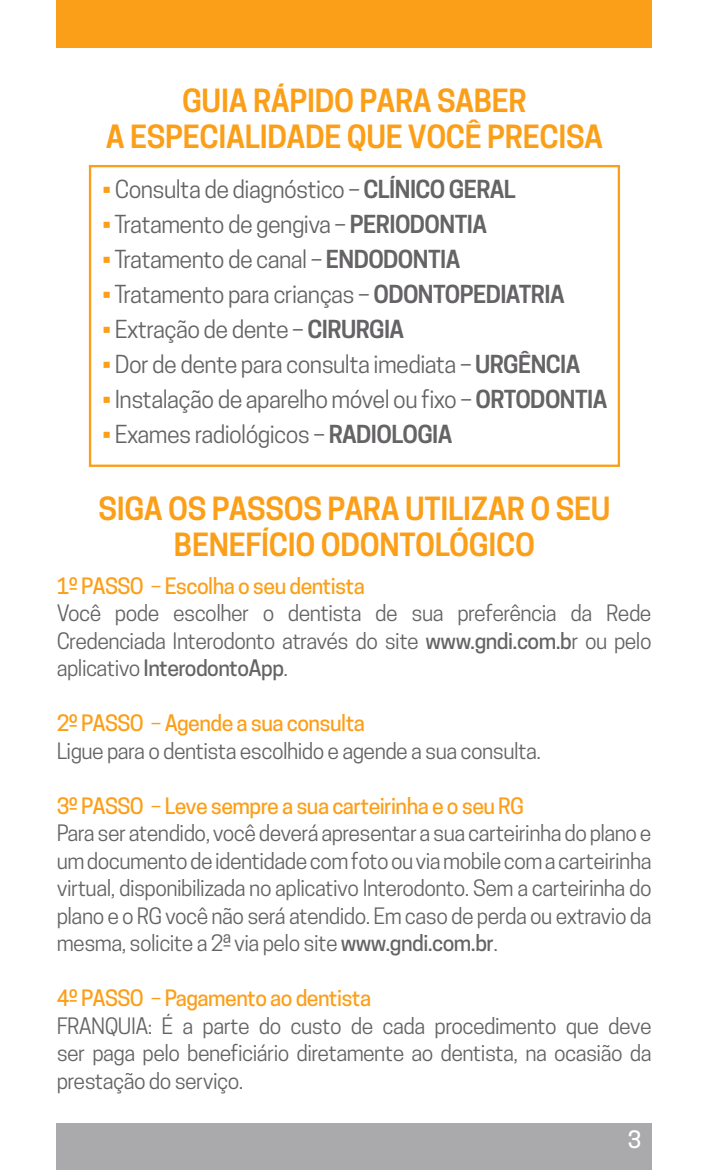
<style>
.page{position:relative;width:709px;height:1170px;background:#fff}
.page>*{position:absolute;margin:0;border:0;box-sizing:border-box;transform-origin:0 0}
.t1{font:600 30px/36px "Cooper Hewitt";letter-spacing:-.01em;color:#fc9f18;text-align:center}
.t2{font:23.25px "Cooper Hewitt";letter-spacing:-.025em;color:#656365}
.t3{font:500 22.5px "Cooper Hewitt";color:#fff}
.t4{font:21.25px/27.5px "Cooper Hewitt";letter-spacing:-.025em;color:#656365}
.s1{color:#fc9f18}
.s2{font-weight:600}
.s3{font-weight:500;color:#fc9f18}
.s4{font-weight:500}
</style>
<div class="page">
<div style="left:57px;top:0;width:595px;height:48px;background:#fc9f18"></div>
<div style="left:57px;top:1123px;width:595px;height:46px;background:#aaaaac"></div>
<div style="left:89px;top:165px;width:531px;height:302px;border:2px solid #fc9f18"></div>
<h1 class="t1" style="left:106px;top:83px;width:499px">GUIA RÁPIDO PARA SABER<br>A ESPECIALIDADE QUE VOCÊ PRECISA</h1>
<p class="t2" style="left:102px;top:175px;width:415px"><span class="s1">•</span> Consulta de diagnóstico – <span class="s2">CLÍNICO GERAL</span></p>
<p class="t2" style="left:102px;top:210px;width:386px"><span class="s1">•</span> Tratamento de gengiva – <span class="s2">PERIODONTIA</span></p>
<p class="t2" style="left:102px;top:245px;width:360px"><span class="s1">•</span> Tratamento de canal – <span class="s2">ENDODONTIA</span></p>
<p class="t2" style="left:102px;top:280px;width:464px"><span class="s1">•</span> Tratamento para crianças – <span class="s2">ODONTOPEDIATRIA</span></p>
<p class="t2" style="left:102px;top:315px;width:304px"><span class="s1">•</span> Extração de dente – <span class="s2">CIRURGIA</span></p>
<p class="t2" style="left:102px;top:350px;width:480px"><span class="s1">•</span> Dor de dente para consulta imediata – <span class="s2">URGÊNCIA</span></p>
<p class="t2" style="left:102px;top:385px;width:507px"><span class="s1">•</span> Instalação de aparelho móvel ou fixo – <span class="s2">ORTODONTIA</span></p>
<p class="t2" style="left:102px;top:420px;width:352px"><span class="s1">•</span> Exames radiológicos – <span class="s2">RADIOLOGIA</span></p>
<h1 class="t1" style="left:98px;top:490px;width:513px">SIGA OS PASSOS PARA UTILIZAR O SEU<br>BENEFÍCIO ODONTOLÓGICO</h1>
<p class="t4" style="left:57px;top:571px;width:596px"><span class="s3">1º PASSO</span> <span class="s1">–</span> <span class="s3">Escolha o seu dentista<br></span>Você pode escolher o dentista de sua preferência da Rede Credenciada Interodonto através do site <span class="s4">www.gndi.com.b</span>r ou pelo aplicativo <span class="s4">InterodontoApp</span>.</p>
<p class="t4" style="left:57px;top:709px;width:486px"><span class="s3">2º PASSO</span> <span class="s1">–</span> <span class="s3">Agende a sua consulta<br></span>Ligue para o dentista escolhido e agende a sua consulta.</p>
<p class="t4" style="left:57px;top:791px;width:596px"><span class="s3">3º PASSO</span> <span class="s1">–</span> <span class="s3">Leve sempre a sua carteirinha e o seu RG<br></span>Para ser atendido, você deverá apresentar a sua carteirinha do plano e um documento de identidade com foto ou via mobile com a carteirinha virtual, disponibilizada no aplicativo Interodonto. Sem a carteirinha do plano e o RG você não será atendido. Em caso de perda ou extravio da mesma, solicite a 2ª via pelo site <span class="s4">www.gndi.com.br</span>.</p>
<p class="t4" style="left:57px;top:984px;width:596px"><span class="s3">4º PASSO</span> <span class="s1">–</span> <span class="s3">Pagamento ao dentista<br></span>FRANQUIA: É a parte do custo de cada procedimento que deve ser paga pelo beneficiário diretamente ao dentista, na ocasião da prestação do serviço.</p>
<p class="t3" style="left:628px;top:1125px;width:15px">3</p>
</div>
